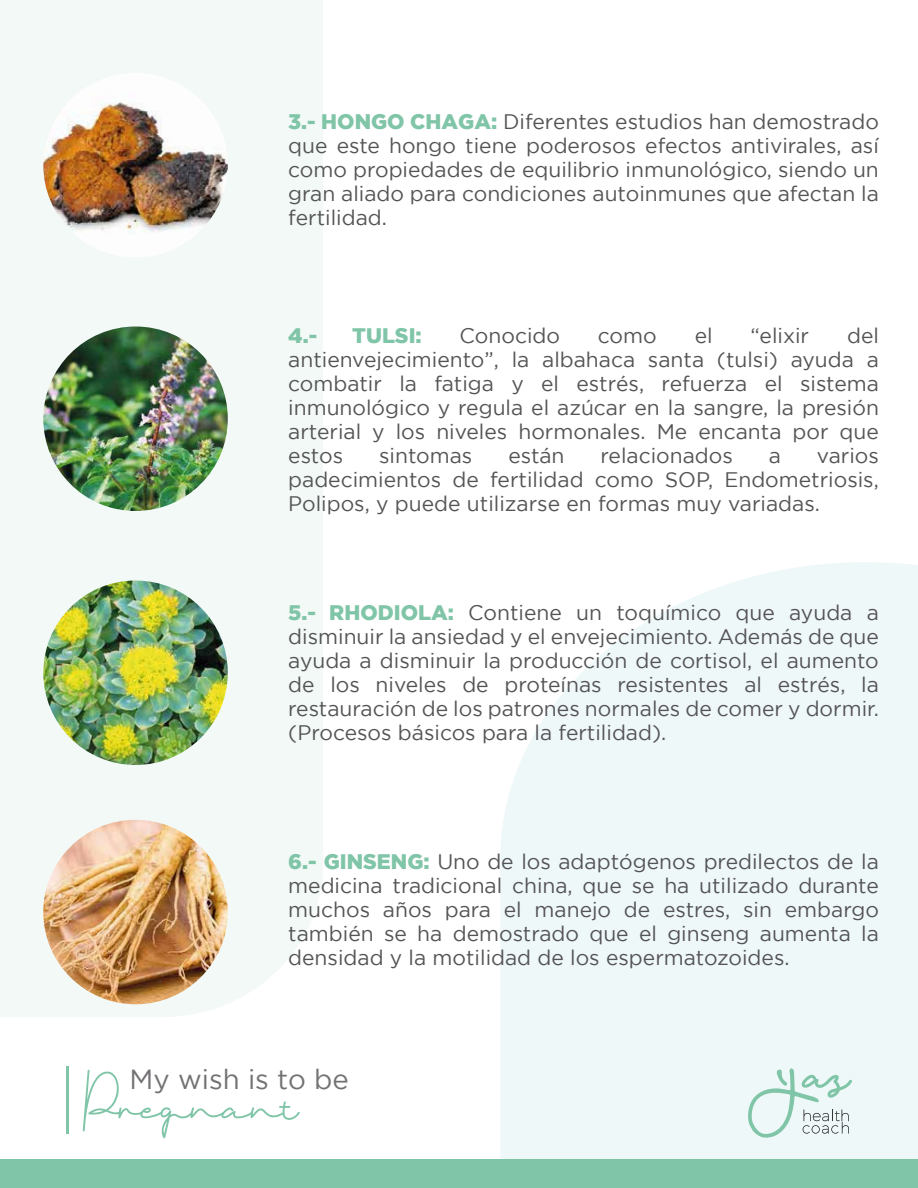
<style>
.page{position:relative;width:918px;height:1188px;background:#fff}
.page>*{position:absolute;margin:0;border:0;box-sizing:border-box;transform-origin:0 0}
.t1{font:63.3px "Badriyah Two";color:#80c5a8}
.t2{font:27.6px "Gotham";color:#747174}
.t3{font:21px/24px "Gotham";color:#545355;text-align:justify}
.t4{font:900 21px "Gotham";color:#80c5a8}
.s1{font-weight:900;color:#80c5a8}
</style>
<div class="page">
<svg style="left:500px;top:562px;width:418px;height:598px;fill:#eff8f9"></svg>
<div style="left:0;top:0;width:323px;height:1017px;background:#f2f9f6"></div>
<svg style="left:747px;top:1068px;width:105px;height:71px"></svg>
<hr style="left:66px;top:1066px;width:2px;height:68px;background:#80c5a8">
<div style="left:0;top:1160px;width:918px;height:28px;background:#80c5a8"></div>
<img style="left:43px;top:73px;width:185px;height:184px;border-radius:92px">
<img style="left:43px;top:327px;width:185px;height:184px;border-radius:92px">
<img style="left:43px;top:581px;width:185px;height:184px;border-radius:92px">
<img style="left:43px;top:820px;width:185px;height:184px;border-radius:92px">
<p class="t3" style="left:288px;top:109px;width:592px"><span class="s1">3.- HONGO CHAGA:</span> Diferentes estudios han demostrado que este hongo tiene poderosos efectos antivirales, así como propiedades de equilibrio inmunológico, siendo un gran aliado para condiciones autoinmunes que afectan la fertilidad.</p>
<p class="t4" style="left:288px;top:323px;width:31px">4.-</p>
<p class="t4" style="left:352px;top:323px;width:71px">TULSI:</p>
<p class="t3" style="left:460px;top:323px;width:102px">Conocido</p>
<p class="t3" style="left:598px;top:323px;width:60px">como</p>
<p class="t3" style="left:695px;top:323px;width:19px">el</p>
<p class="t3" style="left:751px;top:323px;width:60px">“elixir</p>
<p class="t3" style="left:288px;top:323px;width:592px;text-indent:559px">del antienvejecimiento”, la albahaca santa (tulsi) ayuda a combatir la fatiga y el estrés, refuerza el sistema inmunológico y regula el azúcar en la sangre, la presión arterial y los niveles hormonales. Me encanta por que estos</p>
<p class="t3" style="left:379px;top:443px;width:95px">sintomas</p>
<p class="t3" style="left:508px;top:443px;width:58px">están</p>
<p class="t3" style="left:601px;top:443px;width:134px">relacionados</p>
<p class="t3" style="left:769px;top:443px;width:14px">a</p>
<p class="t3" style="left:288px;top:443px;width:592px;text-indent:529px">varios padecimientos de fertilidad como SOP, Endometriosis, Polipos, y puede utilizarse en formas muy variadas.</p>
<p class="t3" style="left:288px;top:600px;width:592px"><span class="s1">5.- RHODIOLA:</span> Contiene un toquímico que ayuda a disminuir la ansiedad y el envejecimiento. Además de que ayuda a disminuir la producción de cortisol, el aumento de los niveles de proteínas resistentes al estrés, la restauración de los patrones normales de comer y dormir. (Procesos básicos para la fertilidad).</p>
<p class="t3" style="left:288px;top:850px;width:592px"><span class="s1">6.- GINSENG:</span> Uno de los adaptógenos predilectos de la medicina tradicional china, que se ha utilizado durante muchos años para el manejo de estres, sin embargo también se ha demostrado que el ginseng aumenta la densidad y la motilidad de los espermatozoides.</p>
<h2 class="t2" style="left:130px;top:1064px;width:221px">My wish is to be</h2>
<h1 class="t1" style="left:83px;top:1067px;width:216px">Pregnant</h1>
</div>
